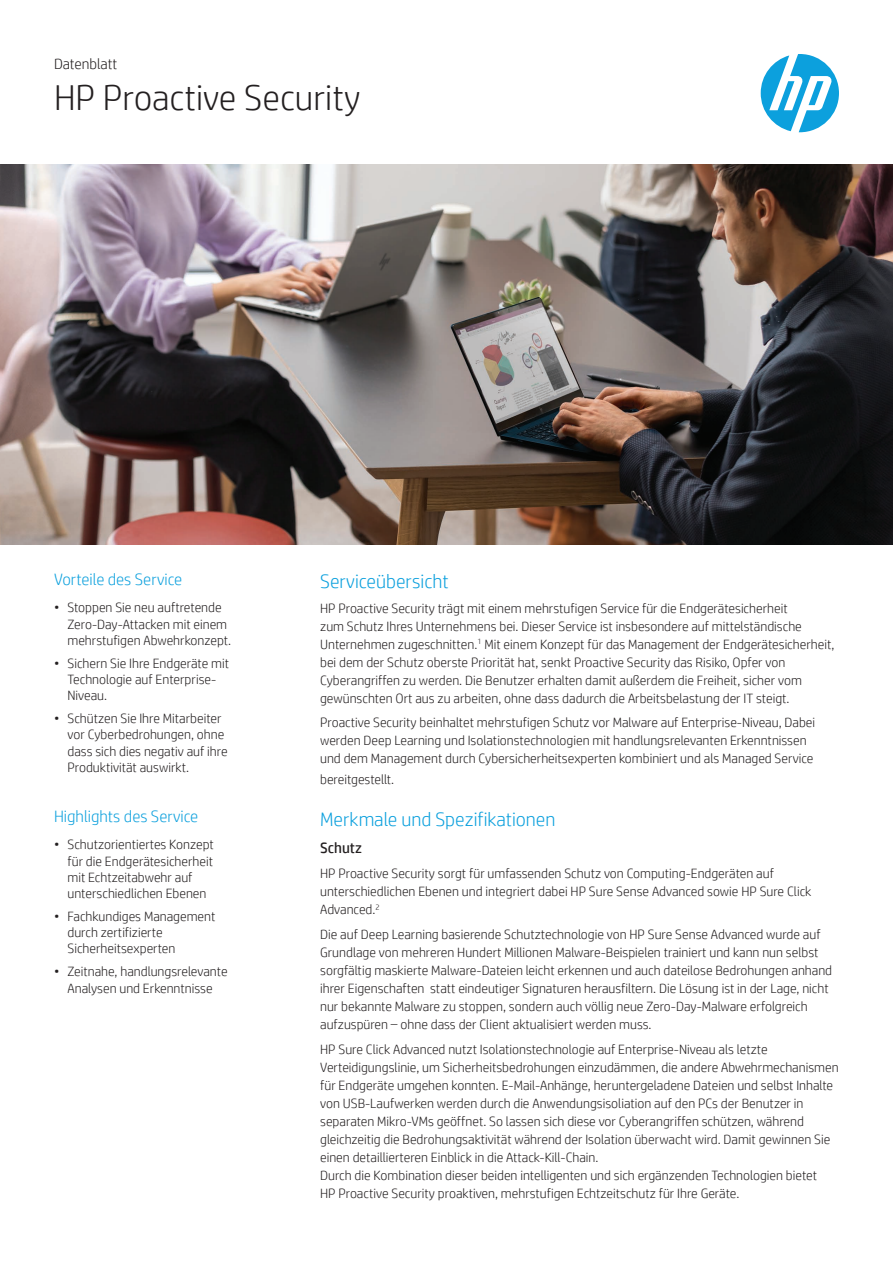
<style>
.page{position:relative;width:893px;height:1263px;background:#fff}
.page>*{position:absolute;margin:0;border:0;box-sizing:border-box;transform-origin:0 0}
.t1{font:300 36px "HP Simplified";color:#231f20}
.t2{font:300 19.5px "HP Simplified";color:#0ca0dd}
.t3{font:300 16.5px "HP Simplified";color:#0ca0dd}
.t4{font:300 15px "HP Simplified";letter-spacing:-.005em;color:#231f20}
.t5{font:15px "HP Simplified";color:#231f20}
.t6{font:300 13.5px/18px "HP Simplified";color:#231f20}
</style>
<div class="page">
<svg style="left:761px;top:54px;width:78px;height:78px"></svg>
<img style="left:0;top:165px;width:893px;height:380px">
<p class="t4" style="left:54px;top:56px;width:65px">Datenblatt</p>
<h1 class="t1" style="left:54px;top:79px;width:308px">HP Proactive Security</h1>
<p class="t3" style="left:54px;top:571px;width:130px">Vorteile des Service</p>
<p class="t6" style="left:68px;top:600px;width:165px;line-height:16.2px;text-indent:-14px">• Stoppen Sie neu auftretende<br>Zero-Day-Attacken mit einem mehrstufigen Abwehrkonzept.</p>
<p class="t6" style="left:68px;top:655px;width:163px;line-height:16.2px;text-indent:-14px">• Sichern Sie Ihre Endgeräte mit<br>Technologie auf Enterprise-<br>Niveau.</p>
<p class="t6" style="left:68px;top:710px;width:162px;line-height:16.2px;text-indent:-14px">• Schützen Sie Ihre Mitarbeiter vor Cyberbedrohungen, ohne dass sich dies negativ auf ihre<br>Produktivität auswirkt.</p>
<p class="t3" style="left:54px;top:808px;width:146px">Highlights des Service</p>
<p class="t6" style="left:68px;top:837px;width:148px;line-height:16.2px;text-indent:-14px">• Schutzorientiertes Konzept für die Endgerätesicherheit mit Echtzeitabwehr auf unterschiedlichen Ebenen</p>
<p class="t6" style="left:68px;top:908px;width:149px;line-height:16.2px;text-indent:-14px">• Fachkundiges Management durch zertifizierte<br>Sicherheitsexperten</p>
<p class="t6" style="left:54px;top:964px;width:175px;line-height:16.2px;text-align:center">• Zeitnahe, handlungsrelevante<br>Analysen und Erkenntnisse</p>
<h2 class="t2" style="left:320px;top:571px;width:130px">Serviceübersicht</h2>
<p class="t6" style="left:320px;top:599px;width:516px">HP Proactive Security trägt mit einem mehrstufigen Service für die Endgerätesicherheit<br>zum Schutz Ihres Unternehmens bei. Dieser Service ist insbesondere auf mittelständische Unternehmen zugeschnitten.<sup>1</sup> Mit einem Konzept für das Management der Endgerätesicherheit, bei dem der Schutz oberste Priorität hat, senkt Proactive Security das Risiko, Opfer von Cyberangriffen zu werden. Die Benutzer erhalten damit außerdem die Freiheit, sicher vom gewünschten Ort aus zu arbeiten, ohne dass dadurch die Arbeitsbelastung der IT steigt.</p>
<p class="t6" style="left:320px;top:714px;width:496px">Proactive Security beinhaltet mehrstufigen Schutz vor Malware auf Enterprise-Niveau, Dabei werden Deep Learning und Isolationstechnologien mit handlungsrelevanten Erkenntnissen und dem Management durch Cybersicherheitsexperten kombiniert und als Managed Service</p>
<p class="t6" style="left:320px;top:771px;width:76px">bereitgestellt.</p>
<h2 class="t2" style="left:320px;top:809px;width:237px">Merkmale und Spezifikationen</h2>
<p class="t5" style="left:320px;top:842px;width:43px">Schutz</p>
<p class="t6" style="left:320px;top:865px;width:493px">HP Proactive Security sorgt für umfassenden Schutz von Computing-Endgeräten auf unterschiedlichen Ebenen und integriert dabei HP Sure Sense Advanced sowie HP Sure Click<br>Advanced.<sup>2</sup></p>
<p class="t6" style="left:320px;top:925px;width:513px">Die auf Deep Learning basierende Schutztechnologie von HP Sure Sense Advanced wurde auf Grundlage von mehreren Hundert Millionen Malware-Beispielen trainiert und kann nun selbst sorgfältig maskierte Malware-Dateien leicht erkennen und auch dateilose Bedrohungen anhand ihrer Eigenschaften statt eindeutiger Signaturen herausfiltern. Die Lösung ist in der Lage, nicht nur bekannte Malware zu stoppen, sondern auch völlig neue Zero-Day-Malware erfolgreich aufzuspüren – ohne dass der Client aktualisiert werden muss.</p>
<p class="t6" style="left:320px;top:1040px;width:520px">HP Sure Click Advanced nutzt Isolationstechnologie auf Enterprise-Niveau als letzte Verteidigungslinie, um Sicherheitsbedrohungen einzudämmen, die andere Abwehrmechanismen für Endgeräte umgehen konnten. E-Mail-Anhänge, heruntergeladene Dateien und selbst Inhalte von USB-Laufwerken werden durch die Anwendungsisoliation auf den PCs der Benutzer in separaten Mikro-VMs geöffnet. So lassen sich diese vor Cyberangriffen schützen, während gleichzeitig die Bedrohungsaktivität während der Isolation überwacht wird. Damit gewinnen Sie einen detaillierteren Einblick in die Attack-Kill-Chain.<br>Durch die Kombination dieser beiden intelligenten und sich ergänzenden Technologien bietet<br>HP Proactive Security proaktiven, mehrstufigen Echtzeitschutz für Ihre Geräte.</p>
</div>
